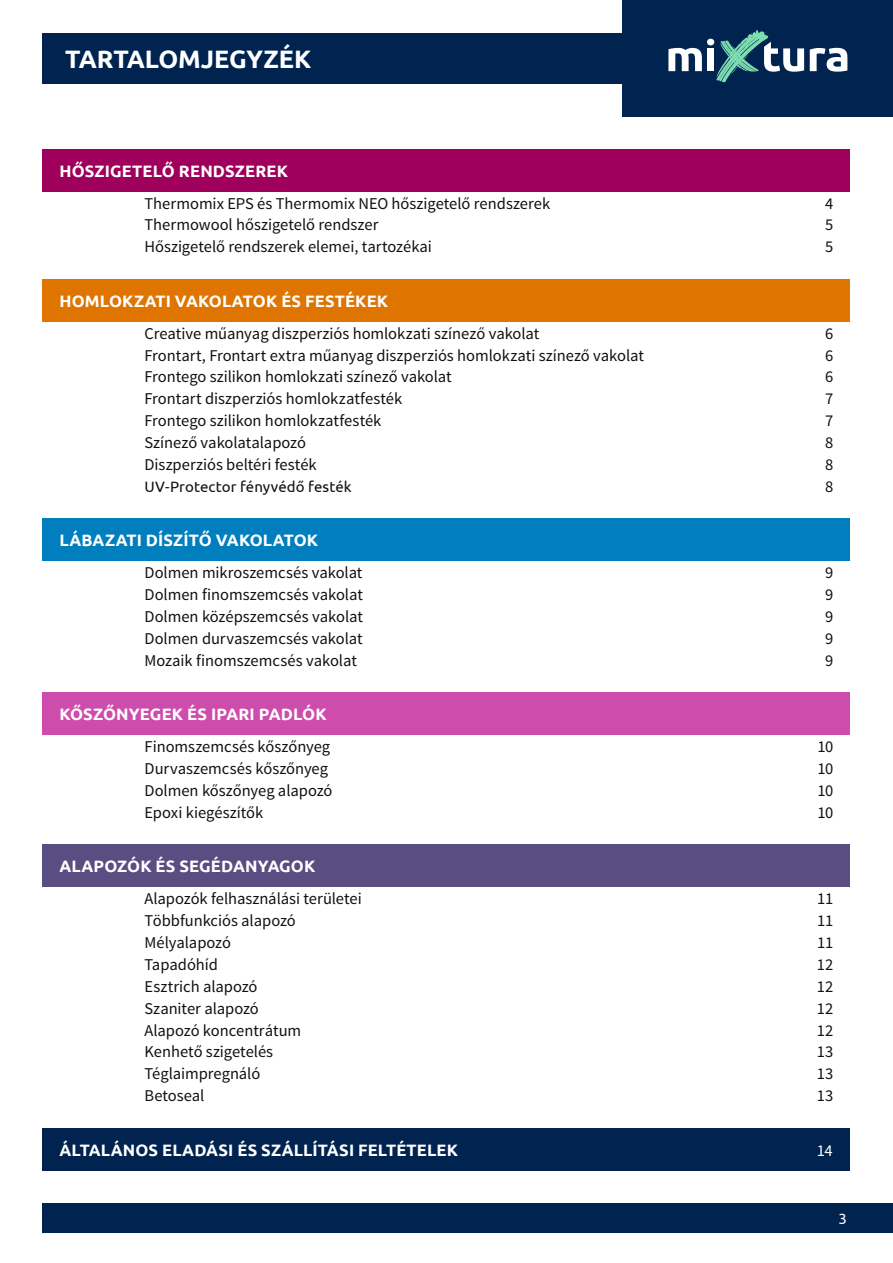
<style>
.page{position:relative;width:893px;height:1263px;background:#fff}
.page>*{position:absolute;margin:0;border:0;box-sizing:border-box;transform-origin:0 0}
.t1{font:700 25.2px "Ubuntu";letter-spacing:-.005em;color:#fff}
.t2{font:16.5px "Source Sans Pro";color:#11110f}
.t3{font:700 16.5px "Ubuntu";letter-spacing:.005em;color:#fff}
.t4{font:16.5px "Source Sans Pro";color:#fff}
.t5{font:15px "Ubuntu";letter-spacing:.005em;color:#11110f}
.t6{font:15px "Ubuntu";color:#fff}
</style>
<div class="page">
<div style="left:622px;top:0;width:271px;height:117px;background:#002350"></div>
<svg style="left:810px;top:48px;width:37px;height:24px"></svg>
<svg style="left:668px;top:30px;width:136px;height:52px"></svg>
<div style="left:43px;top:1203px;width:850px;height:30px;background:#002350"></div>
<div style="left:43px;top:33px;width:579px;height:51px;background:#002350"></div>
<div style="left:43px;top:149px;width:807px;height:42px;background:#9f005c"></div>
<div style="left:43px;top:279px;width:807px;height:42px;background:#df7500"></div>
<div style="left:43px;top:519px;width:807px;height:42px;background:#007ebd"></div>
<div style="left:43px;top:692px;width:807px;height:43px;background:#ce4cab"></div>
<div style="left:43px;top:844px;width:807px;height:43px;background:#594d82"></div>
<div style="left:43px;top:1128px;width:807px;height:42px;background:#002350"></div>
<h1 class="t1" style="left:65px;top:44px;width:247px">TARTALOMJEGYZÉK</h1>
<p class="t3" style="left:60px;top:161px;width:230px">HŐSZIGETELŐ RENDSZEREK</p>
<p class="t2" style="left:145px;top:193px;width:407px">Thermomix EPS és Thermomix NEO hőszigetelő rendszerek</p>
<p class="t2" style="left:825px;top:193px;width:10px">4</p>
<p class="t2" style="left:145px;top:215px;width:235px">Thermowool hőszigetelő rendszer</p>
<p class="t2" style="left:825px;top:215px;width:10px">5</p>
<p class="t2" style="left:145px;top:237px;width:289px">Hőszigetelő rendszerek elemei, tartozékai</p>
<p class="t2" style="left:825px;top:237px;width:10px">5</p>
<p class="t3" style="left:60px;top:291px;width:330px">HOMLOKZATI VAKOLATOK ÉS FESTÉKEK</p>
<p class="t2" style="left:145px;top:323px;width:396px">Creative műanyag diszperziós homlokzati színező vakolat</p>
<p class="t2" style="left:825px;top:323px;width:10px">6</p>
<p class="t2" style="left:145px;top:345px;width:501px">Frontart, Frontart extra műanyag diszperziós homlokzati színező vakolat</p>
<p class="t2" style="left:825px;top:345px;width:10px">6</p>
<p class="t2" style="left:145px;top:367px;width:309px">Frontego szilikon homlokzati színező vakolat</p>
<p class="t2" style="left:825px;top:367px;width:10px">6</p>
<p class="t2" style="left:145px;top:389px;width:259px">Frontart diszperziós homlokzatfesték</p>
<p class="t2" style="left:825px;top:389px;width:10px">7</p>
<p class="t2" style="left:145px;top:410px;width:238px">Frontego szilikon homlokzatfesték</p>
<p class="t2" style="left:825px;top:410px;width:10px">7</p>
<p class="t2" style="left:145px;top:432px;width:163px">Színező vakolatalapozó</p>
<p class="t2" style="left:825px;top:432px;width:10px">8</p>
<p class="t2" style="left:145px;top:454px;width:174px">Diszperziós beltéri festék</p>
<p class="t2" style="left:825px;top:454px;width:10px">8</p>
<p class="t5" style="left:145px;top:477px;width:209px">UV-Protector fényvédő festék</p>
<p class="t2" style="left:825px;top:476px;width:10px">8</p>
<p class="t3" style="left:60px;top:530px;width:260px">LÁBAZATI DÍSZÍTŐ VAKOLATOK</p>
<p class="t2" style="left:145px;top:562px;width:219px">Dolmen mikroszemcsés vakolat</p>
<p class="t2" style="left:825px;top:562px;width:10px">9</p>
<p class="t2" style="left:145px;top:584px;width:220px">Dolmen finomszemcsés vakolat</p>
<p class="t2" style="left:825px;top:584px;width:10px">9</p>
<p class="t2" style="left:145px;top:606px;width:220px">Dolmen középszemcsés vakolat</p>
<p class="t2" style="left:825px;top:606px;width:10px">9</p>
<p class="t2" style="left:145px;top:628px;width:220px">Dolmen durvaszemcsés vakolat</p>
<p class="t2" style="left:825px;top:628px;width:10px">9</p>
<p class="t2" style="left:145px;top:650px;width:214px">Mozaik finomszemcsés vakolat</p>
<p class="t2" style="left:825px;top:650px;width:10px">9</p>
<p class="t3" style="left:60px;top:704px;width:269px">KŐSZŐNYEGEK ÉS IPARI PADLÓK</p>
<p class="t2" style="left:145px;top:736px;width:187px">Finomszemcsés kőszőnyeg</p>
<p class="t2" style="left:817px;top:736px;width:18px">10</p>
<p class="t2" style="left:145px;top:758px;width:185px">Durvaszemcsés kőszőnyeg</p>
<p class="t2" style="left:817px;top:758px;width:18px">10</p>
<p class="t2" style="left:145px;top:780px;width:189px">Dolmen kőszőnyeg alapozó</p>
<p class="t2" style="left:817px;top:780px;width:18px">10</p>
<p class="t2" style="left:145px;top:802px;width:120px">Epoxi kiegészítők</p>
<p class="t2" style="left:817px;top:802px;width:18px">10</p>
<p class="t3" style="left:60px;top:856px;width:257px">ALAPOZÓK ÉS SEGÉDANYAGOK</p>
<p class="t2" style="left:145px;top:888px;width:219px">Alapozók felhasználási területei</p>
<p class="t2" style="left:817px;top:888px;width:18px">11</p>
<p class="t2" style="left:145px;top:910px;width:153px">Többfunkciós alapozó</p>
<p class="t2" style="left:817px;top:910px;width:18px">11</p>
<p class="t2" style="left:145px;top:932px;width:88px">Mélyalapozó</p>
<p class="t2" style="left:817px;top:932px;width:18px">11</p>
<p class="t2" style="left:145px;top:954px;width:75px">Tapadóhíd</p>
<p class="t2" style="left:817px;top:954px;width:18px">12</p>
<p class="t2" style="left:145px;top:976px;width:115px">Esztrich alapozó</p>
<p class="t2" style="left:817px;top:976px;width:18px">12</p>
<p class="t2" style="left:145px;top:998px;width:116px">Szaniter alapozó</p>
<p class="t2" style="left:817px;top:998px;width:18px">12</p>
<p class="t2" style="left:145px;top:1020px;width:158px">Alapozó koncentrátum</p>
<p class="t2" style="left:817px;top:1020px;width:18px">12</p>
<p class="t2" style="left:145px;top:1042px;width:130px">Kenhető szigetelés</p>
<p class="t2" style="left:817px;top:1042px;width:18px">13</p>
<p class="t2" style="left:145px;top:1064px;width:117px">Téglaimpregnáló</p>
<p class="t2" style="left:817px;top:1064px;width:18px">13</p>
<p class="t2" style="left:145px;top:1085px;width:61px">Betoseal</p>
<p class="t2" style="left:817px;top:1085px;width:18px">13</p>
<p class="t3" style="left:60px;top:1140px;width:400px">ÁLTALÁNOS ELADÁSI ÉS SZÁLLÍTÁSI FELTÉTELEK</p>
<p class="t4" style="left:817px;top:1140px;width:17px">14</p>
<p class="t6" style="left:839px;top:1209px;width:10px">3</p>
</div>
